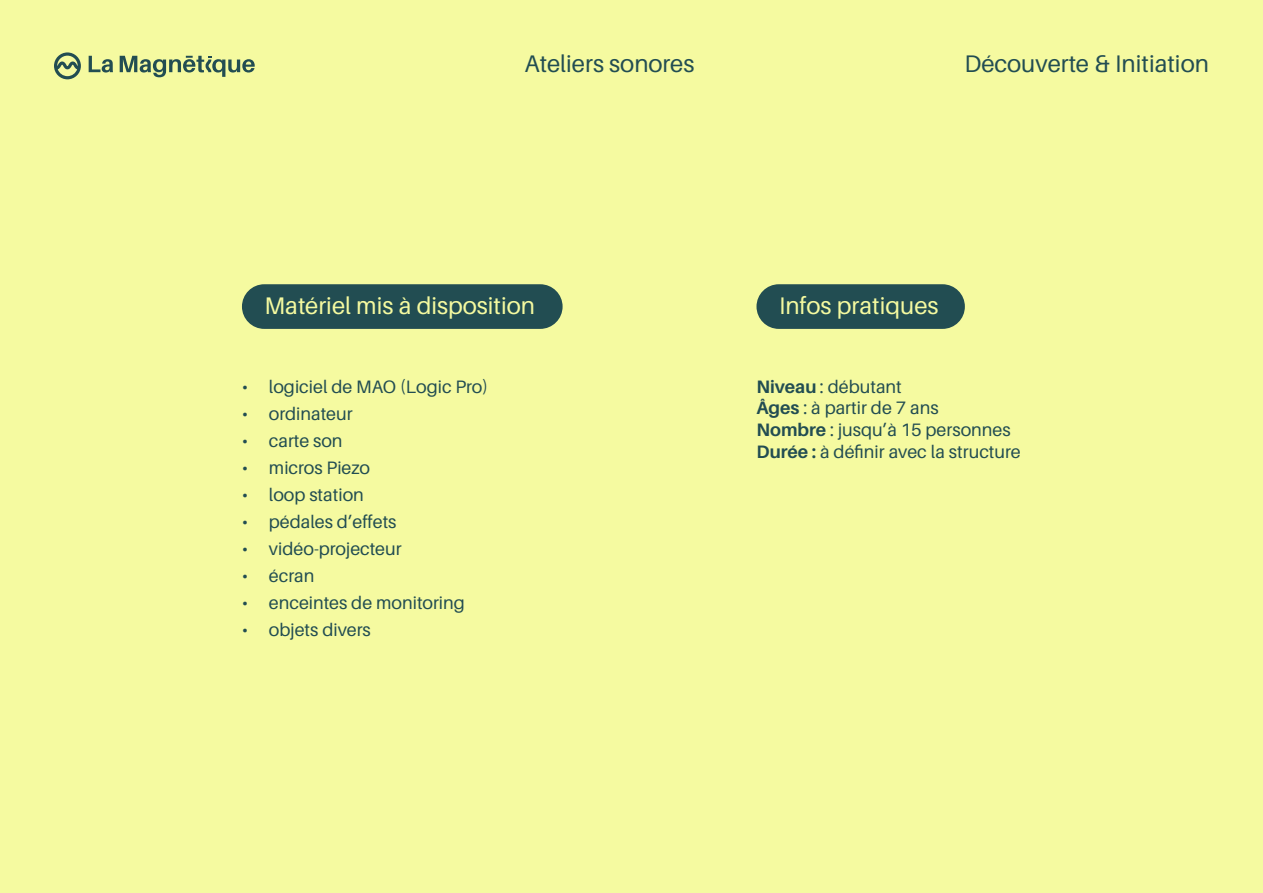
<style>
.page{position:relative;width:1263px;height:893px;background:#f5faa0}
.page>*{position:absolute;margin:0;border:0;box-sizing:border-box;transform-origin:0 0}
.t1{font:24px "Aileron";color:#f5faa0}
.t2{font:24px "Aileron";color:#224d52}
.t3{font:18px/21.6px "Aileron";color:#224d52}
.s1{font-weight:700}
</style>
<div class="page">
<div style="left:242px;top:284px;width:321px;height:45px;background:#224d52;border-radius:22px"></div>
<div style="left:756px;top:284px;width:209px;height:45px;background:#224d52;border-radius:22px"></div>
<svg style="left:89px;top:56px;width:24px;height:17px"></svg>
<svg style="left:120px;top:56px;width:135px;height:21px"></svg>
<svg style="left:54px;top:52px;width:27px;height:27px"></svg>
<h1 class="t2" style="left:525px;top:51px;width:171px">Ateliers sonores</h1>
<h1 class="t2" style="left:964px;top:51px;width:246px">Découverte &amp; Initiation</h1>
<h1 class="t1" style="left:264px;top:293px;width:272px">Matériel mis à disposition</h1>
<h1 class="t1" style="left:779px;top:293px;width:161px">Infos pratiques</h1>
<p class="t3" style="left:242px;top:376px;width:248px">• logiciel de MAO (Logic Pro)</p>
<p class="t3" style="left:242px;top:403px;width:112px">• ordinateur</p>
<p class="t3" style="left:242px;top:430px;width:102px">• carte son</p>
<p class="t3" style="left:242px;top:457px;width:130px">• micros Piezo</p>
<p class="t3" style="left:242px;top:484px;width:124px">• loop station</p>
<p class="t3" style="left:242px;top:511px;width:156px">• pédales d’effets</p>
<p class="t3" style="left:242px;top:538px;width:161px">• vidéo-projecteur</p>
<p class="t3" style="left:242px;top:565px;width:74px">• écran</p>
<p class="t3" style="left:242px;top:592px;width:225px">• enceintes de monitoring</p>
<p class="t3" style="left:242px;top:619px;width:130px">• objets divers</p>
<p class="t3" style="left:756px;top:376px;width:266px"><span class="s1">Niveau</span> : débutant<br><span class="s1">Âges</span> : à partir de 7 ans<br><span class="s1">Nombre</span> : jusqu’à 15 personnes<br><span class="s1">Durée :</span> à définir avec la structure</p>
</div>
